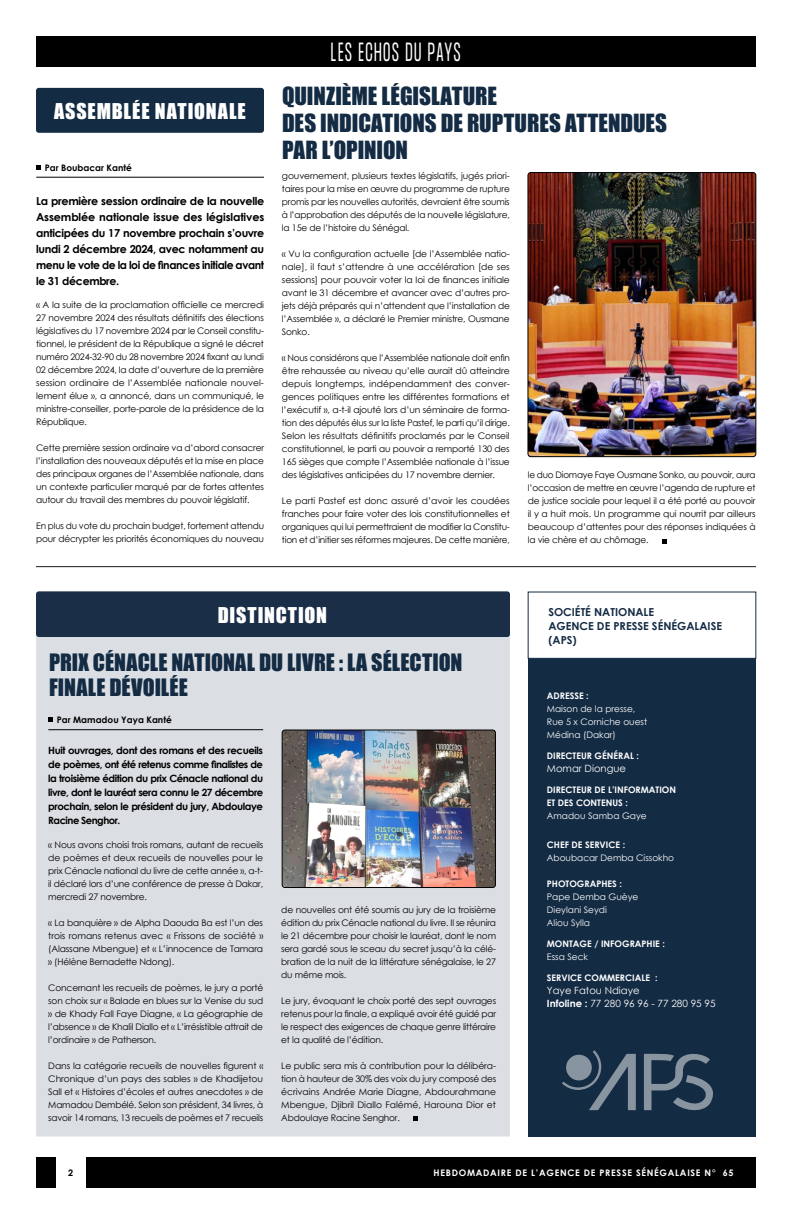
<style>
.page{position:relative;width:792px;height:1224px;background:#fff}
.page>*{position:absolute;margin:0;border:0;box-sizing:border-box;transform-origin:0 0}
.t1{font:23px/27px "Impact";letter-spacing:-.005em;color:#142b44}
.t2{font:300 23px "Formula Condensed";letter-spacing:.075em;color:#fff;scale:.8 1}
.t3{font:22px/25px "Impact";letter-spacing:.005em;color:#142b44}
.t4{font:20px "Impact";letter-spacing:.045em;color:#fff}
.t5{font:700 11px/16px "Century Gothic";letter-spacing:-.035em;color:#000;text-align:justify}
.t6{font:700 11px/14px "Century Gothic";color:#142b44}
.t7{font:700 10px/14px "Century Gothic";letter-spacing:-.045em;color:#000;text-align:justify}
.t8{font:10px/13px "Century Gothic";color:#fff}
.t9{font:9px/13px "Century Gothic";letter-spacing:-.02em;color:#000;text-align:justify}
.t10{font:9px/13px "Century Gothic";color:#fff}
.t11{font:700 9px/13px "Century Gothic";color:#fff}
.t12{font:700 9px "Century Gothic";letter-spacing:.08em;color:#fff}
.t13{font:700 9px "Century Gothic";color:#000}
.s1{font-weight:700}
</style>
<div class="page">
<div style="left:36px;top:1157px;width:720px;height:31px;background:#000"></div>
<div style="left:36px;top:36px;width:720px;height:31px;background:#000"></div>
<div style="left:36px;top:636px;width:474px;height:501px;background:#dbdfe3"></div>
<img style="left:528px;top:174px;width:228px;height:283px">
<div style="left:528px;top:172px;width:228px;height:285px;border:1px solid #000;border-radius:3px"></div>
<img style="left:282px;top:730px;width:212px;height:158px">
<div style="left:282px;top:730px;width:214px;height:158px;border:1px solid #000;border-radius:3px"></div>
<div style="left:56px;top:1155px;width:29px;height:35px;background:#fff"></div>
<div style="left:36px;top:591px;width:474px;height:46px;background:#1a2e47;border-radius:3px"></div>
<hr style="left:36px;top:566px;width:720px;height:1px;background:#1b1b1a">
<div style="left:36px;top:88px;width:228px;height:45px;background:#142b44;border-radius:3px"></div>
<svg style="left:414px;top:1117px;width:4px;height:4px"></svg>
<div style="left:528px;top:658px;width:228px;height:479px;background:#142b44"></div>
<hr style="left:36px;top:177px;width:228px;height:1px;background:#000">
<svg style="left:36px;top:165px;width:5px;height:5px"></svg>
<svg style="left:662px;top:539px;width:4px;height:4px"></svg>
<svg style="left:562px;top:1050px;width:74px;height:60px"></svg>
<svg style="left:644px;top:1053px;width:69px;height:58px"></svg>
<hr style="left:48px;top:730px;width:215px;height:1px;background:#000">
<svg style="left:48px;top:718px;width:5px;height:4px"></svg>
<h3 class="t4" style="left:54px;top:96px;width:193px">ASSEMBLÉE NATIONALE</h3>
<p class="t13" style="left:45px;top:161px;width:89px">Par Boubacar Kanté</p>
<p class="t5" style="left:36px;top:193px;width:230px">La première session ordinaire de la nouvelle Assemblée nationale issue des législatives anticipées du 17 novembre prochain s’ouvre lundi 2 décembre 2024, avec notamment au menu le vote de la loi de finances initiale avant le 31 décembre.</p>
<p class="t9" style="left:36px;top:298px;width:229px">« A la suite de la proclamation officielle ce mercredi 27 novembre 2024 des résultats définitifs des élections législatives du 17 novembre 2024 par le Conseil constitu&shy;tionnel, le président de la République a signé le décret numéro 2024-32-90 du 28 novembre 2024 fixant au lundi 02 décembre 2024, la date d’ouverture de la première session ordinaire de l’Assemblée nationale nouvel&shy;lement élue », a annoncé, dans un communiqué, le ministre-conseiller, porte-parole de la présidence de la République.</p>
<p class="t9" style="left:36px;top:441px;width:229px">Cette première session ordinaire va d’abord consacrer l’installation des nouveaux députés et la mise en place des principaux organes de l’Assemblée nationale, dans un contexte particulier marqué par de fortes attentes autour du travail des membres du pouvoir législatif.</p>
<p class="t9" style="left:36px;top:519px;width:229px">En plus du vote du prochain budget, fortement attendu pour décrypter les priorités économiques du nouveau</p>
<h1 class="t2" style="left:331px;top:38px;width:164px">LES ECHOS DU PAYS</h1>
<h1 class="t1" style="left:282px;top:82px;width:387px">QUINZIÈME LÉGISLATURE<br>DES INDICATIONS DE RUPTURES ATTENDUES<br>PAR L’OPINION</h1>
<p class="t9" style="left:282px;top:169px;width:229px">gouvernement, plusieurs textes législatifs, jugés priori&shy;taires pour la mise en œuvre du programme de rupture promis par les nouvelles autorités, devraient être soumis à l’approbation des députés de la nouvelle législature, la 15e de l’histoire du Sénégal.</p>
<p class="t9" style="left:282px;top:247px;width:229px">« Vu la configuration actuelle [de l’Assemblée natio&shy;nale], il faut s’attendre à une accélération [de ses sessions] pour pouvoir voter la loi de finances initiale avant le 31 décembre et avancer avec d’autres pro&shy;jets déjà préparés qui n’attendent que l’installation de l’Assemblée », a déclaré le Premier ministre, Ousmane Sonko.</p>
<p class="t9" style="left:282px;top:351px;width:229px">« Nous considérons que l’Assemblée nationale doit enfin être rehaussée au niveau qu’elle aurait dû atteindre depuis longtemps, indépendamment des conver&shy;gences politiques entre les différentes formations et l’exécutif », a-t-il ajouté lors d’un séminaire de forma&shy;tion des députés élus sur la liste Pastef, le parti qu’il dirige.<br>Selon les résultats définitifs proclamés par le Conseil constitutionnel, le parti au pouvoir a remporté 130 des 165 sièges que compte l’Assemblée nationale à l’issue des législatives anticipées du 17 novembre dernier.</p>
<p class="t9" style="left:282px;top:494px;width:229px">Le parti Pastef est donc assuré d’avoir les coudées franches pour faire voter des lois constitutionnelles et organiques qui lui permettraient de modifier la Constitu&shy;tion et d’initier ses réformes majeures. De cette manière,</p>
<p class="t9" style="left:528px;top:468px;width:229px">le duo Diomaye Faye Ousmane Sonko, au pouvoir, aura l’occasion de mettre en œuvre l’agenda de rupture et de justice sociale pour lequel il a été porté au pouvoir il y a huit mois. Un programme qui nourrit par ailleurs beaucoup d’attentes pour des réponses indiquées à la vie chère et au chômage.</p>
<h3 class="t4" style="left:218px;top:600px;width:111px">DISTINCTION</h3>
<h2 class="t3" style="left:49px;top:649px;width:415px">PRIX CÉNACLE NATIONAL DU LIVRE : LA SÉLECTION<br>FINALE DÉVOILÉE</h2>
<p class="t13" style="left:57px;top:713px;width:117px">Par Mamadou Yaya Kanté</p>
<p class="t7" style="left:48px;top:743px;width:216px">Huit ouvrages, dont des romans et des recueils de poèmes, ont été retenus comme finalistes de la troisième édition du prix Cénacle national du livre, dont le lauréat sera connu le 27 décembre prochain, selon le président du jury, Abdoulaye Racine Senghor.</p>
<p class="t9" style="left:48px;top:838px;width:216px">« Nous avons choisi trois romans, autant de recueils de poèmes et deux recueils de nouvelles pour le prix Cénacle national du livre de cette année », a-t&shy;il déclaré lors d’une conférence de presse à Dakar, mercredi 27 novembre.</p>
<p class="t9" style="left:48px;top:916px;width:216px">« La banquière » de Alpha Daouda Ba est l’un des trois romans retenus avec « Frissons de société » (Alassane Mbengue) et « L’innocence de Tamara » (Hélène Bernadette Ndong).</p>
<p class="t9" style="left:48px;top:981px;width:216px">Concernant les recueils de poèmes, le jury a porté son choix sur « Balade en blues sur la Venise du sud » de Khady Fall Faye Diagne, « La géographie de l’absence » de Khalil Diallo et « L’irrésistible attrait de l’ordinaire » de Patherson.</p>
<p class="t9" style="left:48px;top:1059px;width:216px">Dans la catégorie recueils de nouvelles figurent « Chronique d’un pays des sables » de Khadijetou Sall et « Histoires d’écoles et autres anecdotes » de Mamadou Dembélé. Selon son président, 34 livres, à savoir 14 romans, 13 recueils de poèmes et 7 recueils</p>
<p class="t9" style="left:281px;top:903px;width:216px">de nouvelles ont été soumis au jury de la troisième édition du prix Cénacle national du livre. Il se réunira le 21 décembre pour choisir le lauréat, dont le nom sera gardé sous le sceau du secret jusqu’à la célé&shy;bration de la nuit de la littérature sénégalaise, le 27 du même mois.</p>
<p class="t9" style="left:281px;top:994px;width:216px">Le jury, évoquant le choix porté des sept ouvrages retenus pour la finale, a expliqué avoir été guidé par le respect des exigences de chaque genre littéraire et la qualité de l’édition.</p>
<p class="t9" style="left:281px;top:1059px;width:216px">Le public sera mis à contribution pour la délibéra&shy;tion à hauteur de 30% des voix du jury composé des écrivains Andrée Marie Diagne, Abdourahmane Mbengue, Djibril Diallo Falémé, Harouna Dior et Abdoulaye Racine Senghor.</p>
<p class="t6" style="left:548px;top:605px;width:175px">SOCIÉTÉ NATIONALE<br>AGENCE DE PRESSE SÉNÉGALAISE (APS)</p>
<p class="t11" style="left:547px;top:689px;width:43px">ADRESSE :</p>
<p class="t10" style="left:547px;top:702px;width:102px">Maison de la presse,<br>Rue 5 x Corniche ouest<br>Médina (Dakar)</p>
<p class="t11" style="left:547px;top:749px;width:94px">DIRECTEUR GÉNÉRAL :</p>
<p class="t8" style="left:547px;top:761px;width:81px">Momar Diongue</p>
<p class="t11" style="left:547px;top:783px;width:131px">DIRECTEUR DE L’INFORMATION<br>ET DES CONTENUS :</p>
<p class="t10" style="left:547px;top:809px;width:101px">Amadou Samba Gaye</p>
<p class="t11" style="left:547px;top:838px;width:80px">CHEF DE SERVICE :</p>
<p class="t10" style="left:547px;top:851px;width:129px">Aboubacar Demba Cissokho</p>
<p class="t11" style="left:547px;top:877px;width:77px">PHOTOGRAPHES :</p>
<p class="t10" style="left:547px;top:890px;width:93px">Pape Demba Guèye<br>Dieylani Seydi<br>Aliou Sylla</p>
<p class="t11" style="left:547px;top:937px;width:120px">MONTAGE / INFOGRAPHIE :</p>
<p class="t10" style="left:547px;top:950px;width:43px">Essa Seck</p>
<p class="t11" style="left:547px;top:971px;width:112px">SERVICE COMMERCIALE :</p>
<p class="t8" style="left:547px;top:983px;width:170px">Yaye Fatou Ndiaye<br><span class="s1">Infoline :</span> 77 280 96 96 - 77 280 95 95</p>
<p class="t13" style="left:68px;top:1166px;width:7px">2</p>
<p class="t12" style="left:434px;top:1166px;width:302px">HEBDOMADAIRE DE L’AGENCE DE PRESSE SÉNÉGALAISE N° 65</p>
</div>
